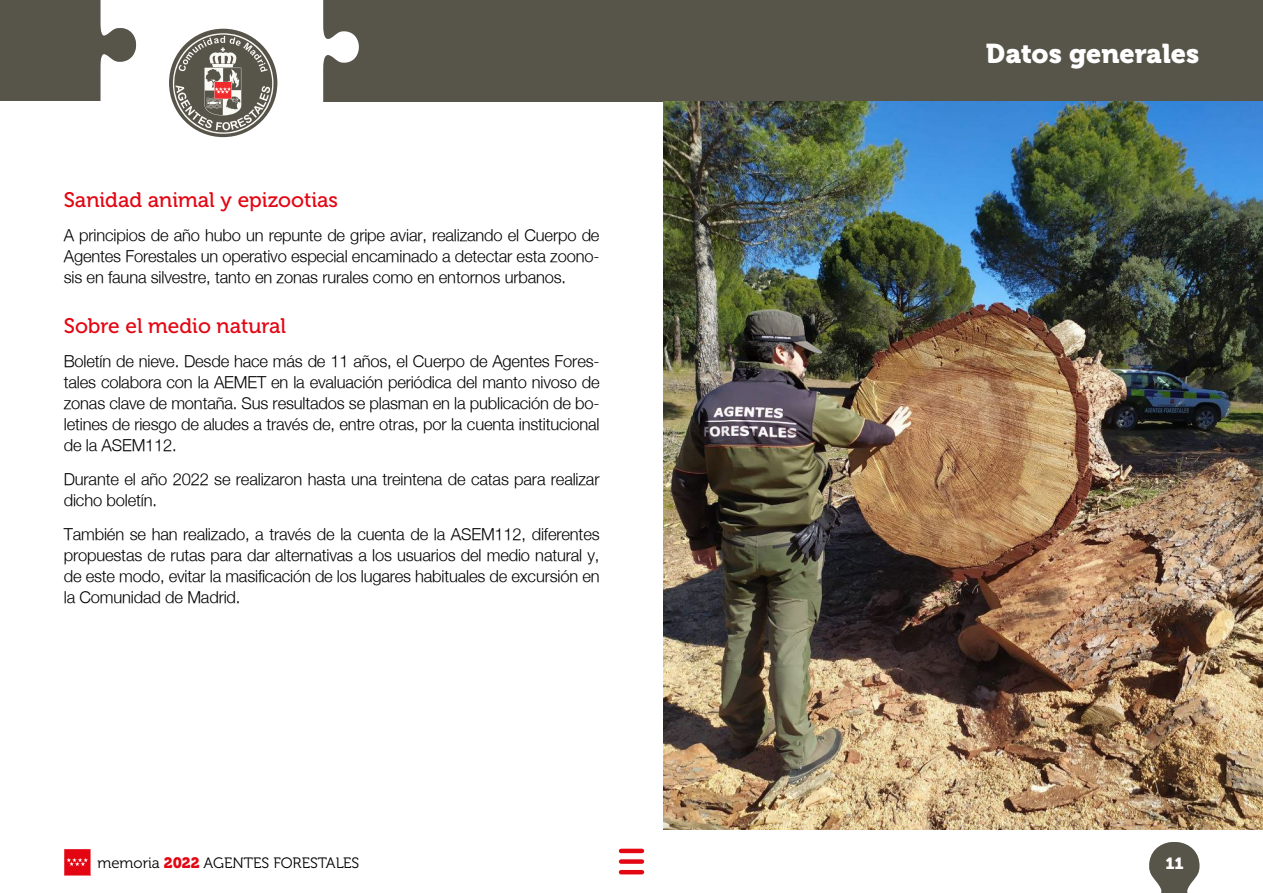
<style>
.page{position:relative;width:1263px;height:893px;background:#fff}
.page>*{position:absolute;margin:0;border:0;box-sizing:border-box;transform-origin:0 0}
.t1{font:33px "Museo 900";color:#fff}
.t2{font:27px "Museo 900";color:#fff}
.t3{font:21px "Museo 500";color:#e30613}
.t4{font:300 16.5px/21px "Helvetica Neue";letter-spacing:-.01em;color:#000;text-align:justify}
.t5{font:16.05px "Museo 900";color:#fff}
.t6{font:15px "Museo 300";color:#000}
.s1{font-family:"Museo 900";color:#e30613}
</style>
<div class="page">
<svg style="left:0;top:0;width:137px;height:101px"></svg>
<svg style="left:1149px;top:842px;width:51px;height:51px"></svg>
<svg style="left:64px;top:849px;width:27px;height:27px"></svg>
<div style="left:311px;top:0;width:952px;height:101px;background:#57554a"></div>
<hr style="left:621px;top:849px;width:21px;height:4px;background:#e30613">
<div style="left:621px;top:859px;width:21px;height:5px;background:#e30613"></div>
<hr style="left:621px;top:870px;width:21px;height:4px;background:#e30613">
<svg style="left:173px;top:0;width:190px;height:138px"></svg>
<img style="left:663px;top:101px;width:600px;height:728px">
<p class="t3" style="left:64px;top:188px;width:276px">Sanidad animal y epizootias</p>
<p class="t4" style="left:64px;top:224px;width:537px">A principios de año hubo un repunte de gripe aviar, realizando el Cuerpo de Agentes Forestales un operativo especial encaminado a detectar esta zoono&shy;sis en fauna silvestre, tanto en zonas rurales como en entornos urbanos.</p>
<p class="t3" style="left:64px;top:315px;width:224px">Sobre el medio natural</p>
<p class="t4" style="left:64px;top:350px;width:537px">Boletín de nieve. Desde hace más de 11 años, el Cuerpo de Agentes Fores&shy;tales colabora con la AEMET en la evaluación periódica del manto nivoso de zonas clave de montaña. Sus resultados se plasman en la publicación de bo&shy;letines de riesgo de aludes a través de, entre otras, por la cuenta institucional de la ASEM112.</p>
<p class="t4" style="left:64px;top:468px;width:537px">Durante el año 2022 se realizaron hasta una treintena de catas para realizar dicho boletín.</p>
<p class="t4" style="left:64px;top:523px;width:537px">También se han realizado, a través de la cuenta de la ASEM112, diferentes propuestas de rutas para dar alternativas a los usuarios del medio natural y, de este modo, evitar la masificación de los lugares habituales de excursión en la Comunidad de Madrid.</p>
<p class="t6" style="left:97px;top:854px;width:263px">memoria <span class="s1">2022</span> AGENTES FORESTALES</p>
<h1 class="t1" style="left:797px;top:32px;width:404px">Datos, información 2022</h1>
<h2 class="t2" style="left:986px;top:38px;width:215px">Datos generales</h2>
<p class="t5" style="left:1165px;top:854px;width:20px">11</p>
</div>
